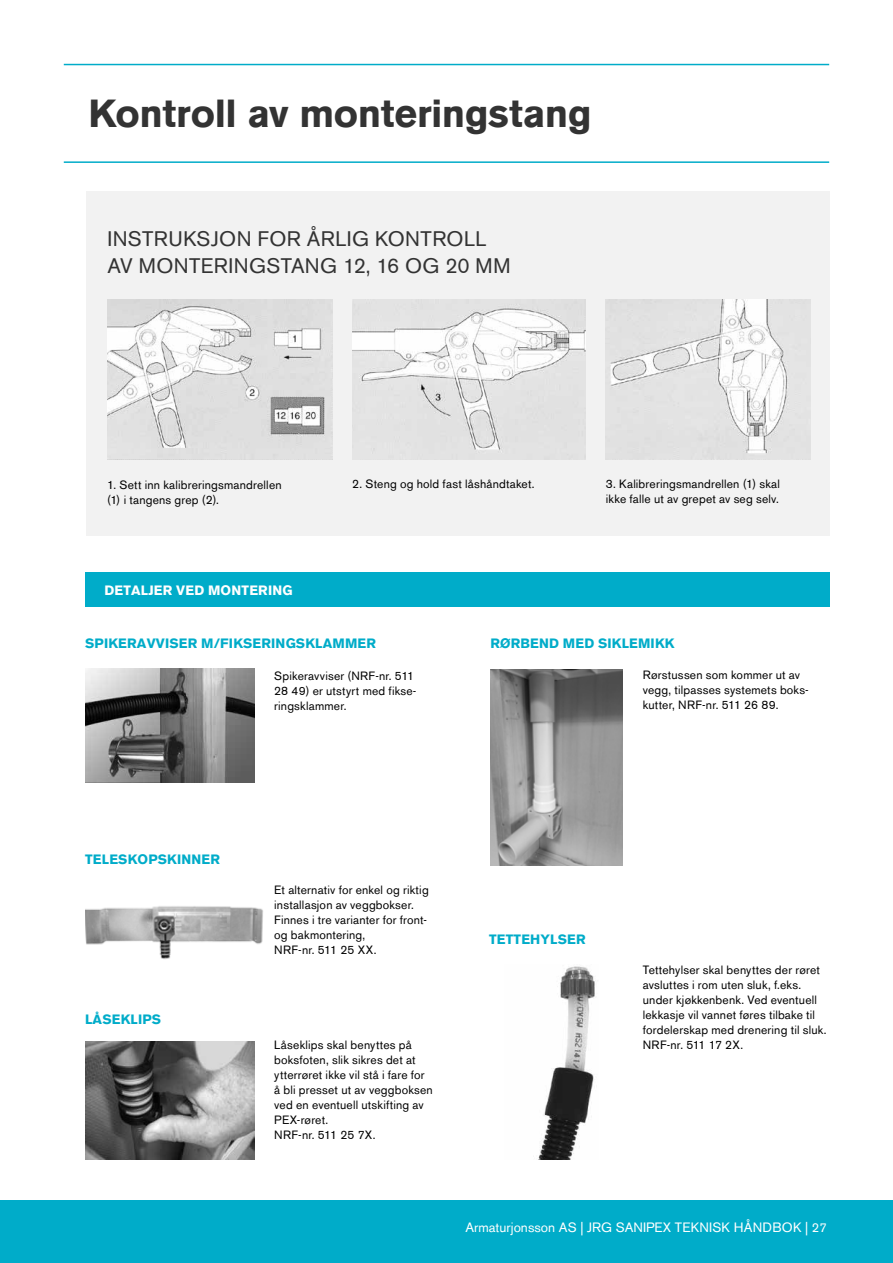
<style>
.page{position:relative;width:893px;height:1263px;background:#fff}
.page>*{position:absolute;margin:0;border:0;box-sizing:border-box;transform-origin:0 0}
.t1{font:700 39px "Akzidenz Grotesk BE";letter-spacing:-.01em;color:#333}
.t2{font:21px/27px "Akzidenz Grotesk BE";letter-spacing:.02em;color:#333}
.t3{font:700 13.5px "Akzidenz Grotesk BE";letter-spacing:.015em;color:#00acc9}
.t4{font:13.5px "Akzidenz Grotesk BE";color:#fff}
.t5{font:700 13.5px "Akzidenz Grotesk BE";letter-spacing:.015em;color:#fff}
.t6{font:12px/15px "Akzidenz Grotesk BE";letter-spacing:.015em;color:#000}
.s1{font-size:12.75px}
</style>
<div class="page">
<div style="left:0;top:1200px;width:893px;height:63px;background:#00acc9"></div>
<div style="left:86px;top:191px;width:743px;height:345px;background:#f2f2f2"></div>
<img style="left:353px;top:300px;width:233px;height:159px">
<img style="left:606px;top:300px;width:205px;height:159px">
<img style="left:107px;top:300px;width:225px;height:159px">
<img style="left:85px;top:669px;width:169px;height:113px">
<img style="left:538px;top:966px;width:57px;height:194px">
<img style="left:490px;top:670px;width:133px;height:196px">
<img style="left:85px;top:1041px;width:169px;height:118px">
<img style="left:85px;top:906px;width:178px;height:53px">
<hr style="left:64px;top:64px;width:765px;height:1px;background:#00acc9">
<hr style="left:64px;top:161px;width:765px;height:2px;background:#00acc9">
<div style="left:85px;top:572px;width:744px;height:34px;background:#00acc9"></div>
<h1 class="t1" style="left:88px;top:91px;width:505px">Kontroll av monteringstang</h1>
<h2 class="t2" style="left:107px;top:225px;width:405px">INSTRUKSJON FOR ÅRLIG KONTROLL<br>AV MONTERINGSTANG 12, 16 OG 20 MM</h2>
<p class="t6" style="left:107px;top:477px;width:176px">1. Sett inn kalibreringsmandrellen (1) i tangens grep (2).</p>
<p class="t6" style="left:352px;top:476px;width:184px">2. Steng og hold fast låshåndtaket.</p>
<p class="t6" style="left:606px;top:476px;width:175px">3. Kalibreringsmandrellen (1) skal ikke falle ut av grepet av seg selv.</p>
<p class="t5" style="left:104px;top:582px;width:190px">DETALJER VED MONTERING</p>
<p class="t3" style="left:85px;top:636px;width:292px">SPIKERAVVISER M/FIKSERINGSKLAMMER</p>
<p class="t6" style="left:274px;top:669px;width:144px">Spikeravviser (NRF-nr. 511<br>28 49) er utstyrt med fikse&shy;ringsklammer.</p>
<p class="t3" style="left:490px;top:636px;width:185px">RØRBEND MED SIKLEMIKK</p>
<p class="t6" style="left:643px;top:667px;width:167px">Rørstussen som kommer ut av vegg, tilpasses systemets boks&shy;kutter, NRF-nr. 511 26 89.</p>
<p class="t3" style="left:85px;top:852px;width:136px">TELESKOPSKINNER</p>
<p class="t3" style="left:85px;top:1011px;width:78px">LÅSEKLIPS</p>
<p class="t6" style="left:274px;top:882px;width:156px">Et alternativ for enkel og riktig installasjon av veggbokser.<br>Finnes i tre varianter for front&shy;og bakmontering,<br>NRF-nr. 511 25 XX.</p>
<p class="t6" style="left:274px;top:1037px;width:160px">Låseklips skal benyttes på boksfoten, slik sikres det at ytterrøret ikke vil stå i fare for å bli presset ut av veggboksen ved en eventuell utskifting av<br>PEX-røret.<br>NRF-nr. 511 25 7X.</p>
<p class="t3" style="left:489px;top:931px;width:98px">TETTEHYLSER</p>
<p class="t6" style="left:643px;top:962px;width:185px">Tettehylser skal benyttes der røret avsluttes i rom uten sluk, f.eks. under kjøkkenbenk. Ved eventuell lekkasje vil vannet føres tilbake til fordelerskap med drenering til sluk.<br>NRF-nr. 511 17 2X.</p>
<p class="t4" style="left:466px;top:1219px;width:363px">Armaturjonsson AS | JRG SANIPEX TEKNISK HÅNDBOK | <span class="s1">27</span></p>
</div>
